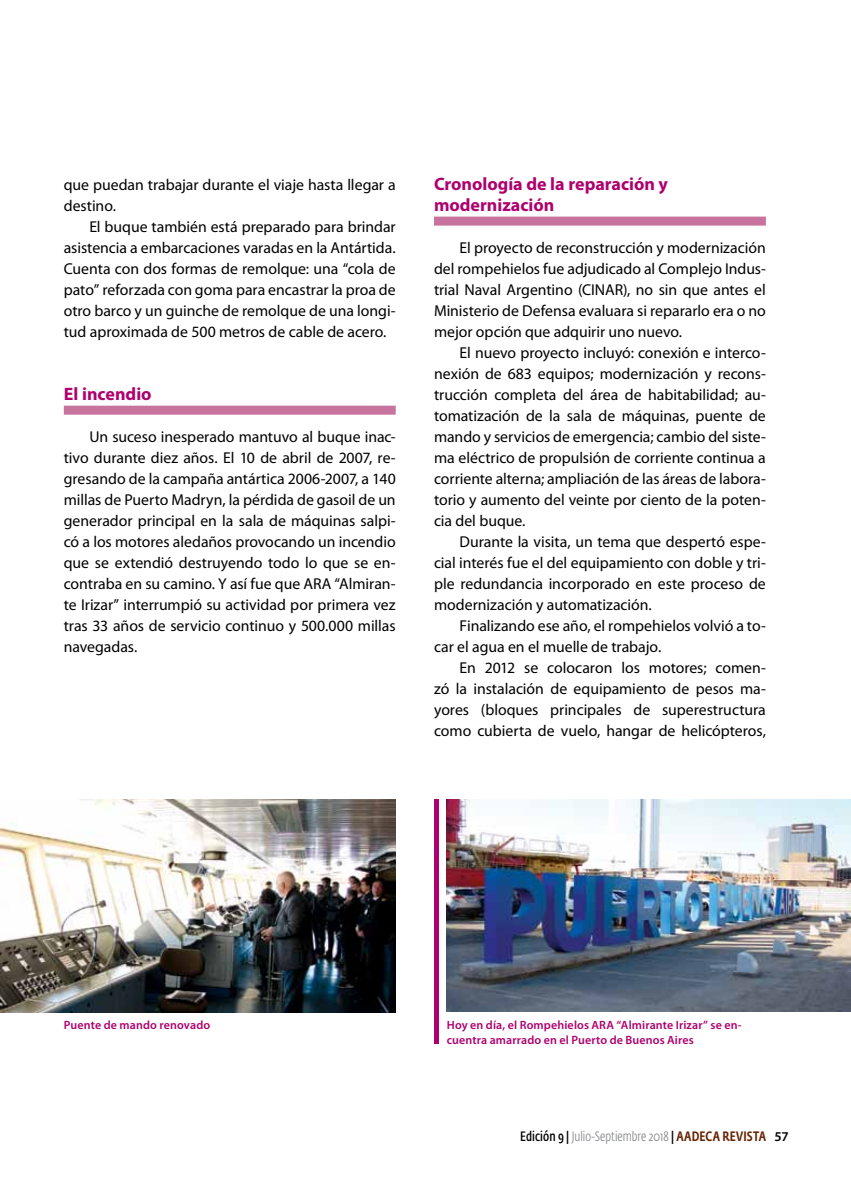
<style>
.page{position:relative;width:851px;height:1191px;background:#fff}
.page>*{position:absolute;margin:0;border:0;box-sizing:border-box;transform-origin:0 0}
.t1{font:700 18px/21px "Myriad Pro";color:#ae006e}
.t2{font:15.75px/21px "Myriad Pro";color:#000;text-align:justify}
.t3{font:300 13.5px "Fedra Sans Cond Std";letter-spacing:.005em;color:#808285}
.t4{font:600 12px/14.4px "Myriad Pro";letter-spacing:.01em;color:#ae006e}
.s1{font-weight:600;color:#000}
.s2{font-weight:500;color:#000}
.s3{font-weight:500;color:#652300}
.s4{font-family:"Myriad Pro";font-weight:600;color:#000}
</style>
<div class="page">
<div style="left:64px;top:406px;width:331px;height:9px;background:#c8729e"></div>
<div style="left:434px;top:217px;width:331px;height:9px;background:#c8729e"></div>
<img style="left:446px;top:799px;width:404px;height:212px">
<hr style="left:434px;top:799px;width:4px;height:244px;background:#ae006e">
<img style="left:0;top:799px;width:395px;height:213px">
<p class="t2" style="left:64px;top:174px;width:333px">que puedan trabajar durante el viaje hasta llegar a destino.</p>
<p class="t2" style="left:64px;top:216px;width:333px;text-indent:26px">El buque también está preparado para brindar asistencia a embarcaciones varadas en la Antártida.<br>Cuenta con dos formas de remolque: una “cola de pato” reforzada con goma para encastrar la proa de otro barco y un guinche de remolque de una longi&shy;tud aproximada de 500 metros de cable de acero.</p>
<p class="t1" style="left:64px;top:383px;width:89px">El incendio</p>
<p class="t2" style="left:64px;top:426px;width:333px;text-indent:25px">Un suceso inesperado mantuvo al buque inac&shy;tivo durante diez años. El 10 de abril de 2007, re&shy;gresando de la campaña antártica 2006-2007, a 140 millas de Puerto Madryn, la pérdida de gasoil de un generador principal en la sala de máquinas salpi&shy;có a los motores aledaños provocando un incendio que se extendió destruyendo todo lo que se en&shy;contraba en su camino. Y así fue que ARA “Almiran&shy;te Irizar” interrumpió su actividad por primera vez tras 33 años de servicio continuo y 500.000 millas navegadas.</p>
<p class="t1" style="left:434px;top:173px;width:235px">Cronología de la reparación y modernización</p>
<p class="t2" style="left:434px;top:237px;width:333px;text-indent:26px">El proyecto de reconstrucción y modernización del rompehielos fue adjudicado al Complejo Indus&shy;trial Naval Argentino (CINAR), no sin que antes el Ministerio de Defensa evaluara si repararlo era o no mejor opción que adquirir uno nuevo.</p>
<p class="t2" style="left:434px;top:342px;width:333px;text-indent:25px">El nuevo proyecto incluyó: conexión e interco&shy;nexión de 683 equipos; modernización y recons&shy;trucción completa del área de habitabilidad; au&shy;tomatización de la sala de máquinas, puente de mando y servicios de emergencia; cambio del siste&shy;ma eléctrico de propulsión de corriente continua a corriente alterna; ampliación de las áreas de labora&shy;torio y aumento del veinte por ciento de la poten&shy;cia del buque.</p>
<p class="t2" style="left:434px;top:531px;width:333px;text-indent:25px">Durante la visita, un tema que despertó espe&shy;cial interés fue el del equipamiento con doble y tri&shy;ple redundancia incorporado en este proceso de modernización y automatización.</p>
<p class="t2" style="left:434px;top:615px;width:333px;text-indent:25px">Finalizando ese año, el rompehielos volvió a to&shy;car el agua en el muelle de trabajo.</p>
<p class="t2" style="left:434px;top:657px;width:333px;text-indent:25px">En 2012 se colocaron los motores; comen&shy;zó la instalación de equipamiento de pesos ma&shy;yores (bloques principales de superestructura como cubierta de vuelo, hangar de helicópteros,</p>
<p class="t4" style="left:64px;top:1018px;width:148px">Puente de mando renovado</p>
<p class="t4" style="left:446px;top:1018px;width:296px">Hoy en día, el Rompehielos ARA “Almirante Irizar” se en&shy;cuentra amarrado en el Puerto de Buenos Aires</p>
<p class="t3" style="left:520px;top:1128px;width:270px"><span class="s1">Edición 9</span> <span class="s2">|</span> Julio-Septiembre 2018 <span class="s2">|</span> <span class="s3">AADECA REVISTA</span> <span class="s4">57</span></p>
</div>
